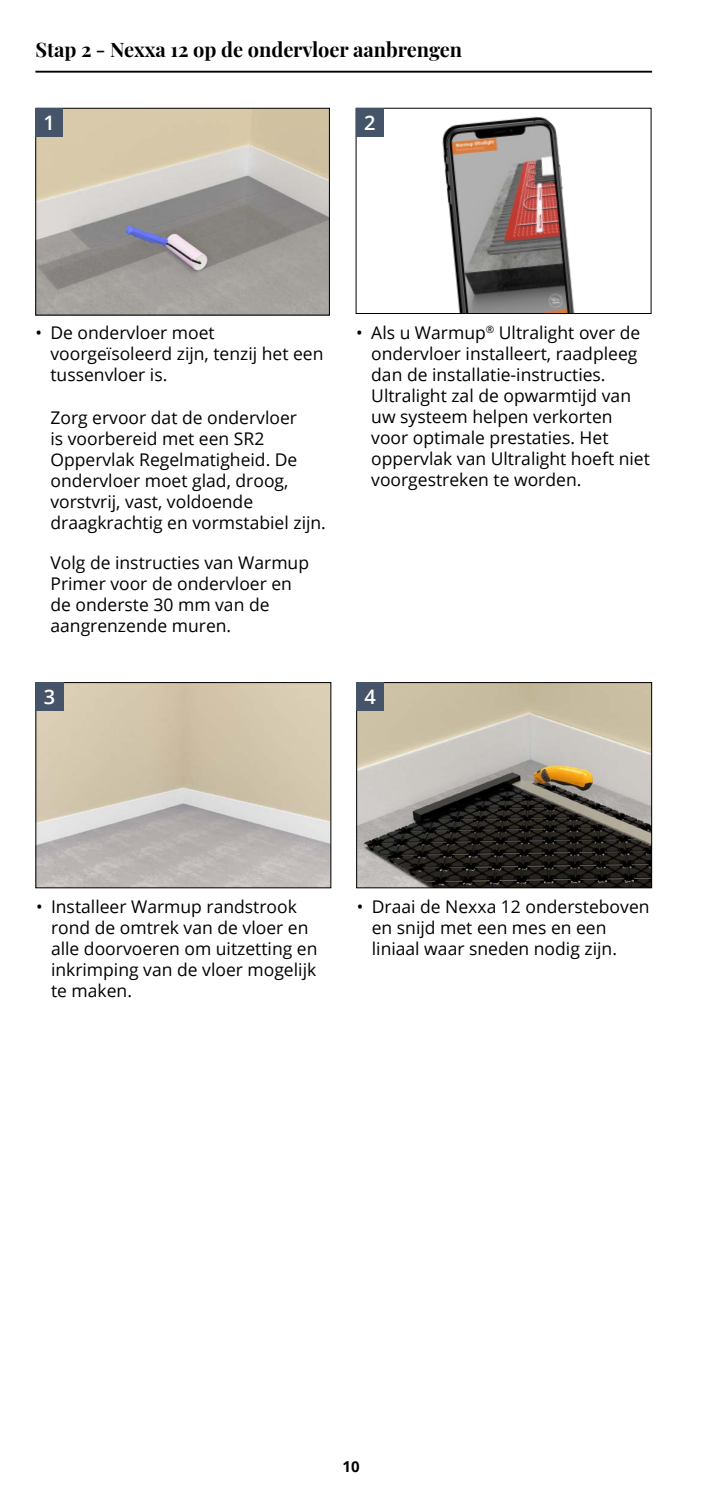
<style>
.page{position:relative;width:702px;height:1489px;background:#fff}
.page>*{position:absolute;margin:0;border:0;box-sizing:border-box;transform-origin:0 0}
.t1{font:700 20px "Playfair Display";color:#000}
.t2{font:600 20px "Open Sans";color:#fff}
.t3{font:17.5px/21px "Open Sans";color:#000}
.t4{font:700 15px "Open Sans";color:#000}
</style>
<div class="page">
<hr style="left:35px;top:71px;width:617px;height:2px;background:#000">
<img style="left:38px;top:110px;width:289px;height:203px">
<img style="left:442px;top:116px;width:133px;height:195px">
<img style="left:38px;top:684px;width:291px;height:201px">
<img style="left:358px;top:684px;width:291px;height:201px">
<div style="left:356px;top:682px;width:295px;height:205px;border:1px solid #000"></div>
<div style="left:35px;top:108px;width:28px;height:28px;background:#465469"></div>
<div style="left:356px;top:108px;width:27px;height:28px;background:#465469"></div>
<div style="left:36px;top:682px;width:27px;height:28px;background:#465469"></div>
<div style="left:356px;top:682px;width:28px;height:28px;background:#465469"></div>
<p class="t1" style="left:35px;top:34px;width:428px">Stap 2 - Nexxa 12 op de ondervloer aanbrengen</p>
<p class="t2" style="left:43px;top:109px;width:13px">1</p>
<p class="t2" style="left:364px;top:109px;width:13px">2</p>
<p class="t3" style="left:50px;top:322px;width:274px;text-indent:-15px">• De ondervloer moet voorgeïsoleerd zijn, tenzij het een tussenvloer is.</p>
<p class="t3" style="left:50px;top:406px;width:277px">Zorg ervoor dat de ondervloer<br>is voorbereid met een SR2<br>Oppervlak Regelmatigheid. De ondervloer moet glad, droog, vorstvrij, vast, voldoende draagkrachtig en vormstabiel zijn.</p>
<p class="t3" style="left:50px;top:552px;width:260px">Volg de instructies van Warmup<br>Primer voor de ondervloer en de onderste 30 mm van de aangrenzende muren.</p>
<p class="t3" style="left:371px;top:321px;width:280px;text-indent:-15px">• Als u Warmup<sup>®</sup> Ultralight over de ondervloer installeert, raadpleeg dan de installatie-instructies.<br>Ultralight zal de opwarmtijd van uw systeem helpen verkorten voor optimale prestaties. Het oppervlak van Ultralight hoeft niet voorgestreken te worden.</p>
<p class="t2" style="left:44px;top:683px;width:13px">3</p>
<p class="t2" style="left:364px;top:683px;width:13px">4</p>
<p class="t3" style="left:51px;top:895px;width:268px;text-indent:-15px">• Installeer Warmup randstrook rond de omtrek van de vloer en alle doorvoeren om uitzetting en inkrimping van de vloer mogelijk te maken.</p>
<p class="t3" style="left:372px;top:895px;width:279px;text-indent:-15px">• Draai de Nexxa 12 ondersteboven en snijd met een mes en een liniaal waar sneden nodig zijn.</p>
<p class="t4" style="left:342px;top:1455px;width:19px">10</p>
</div>
